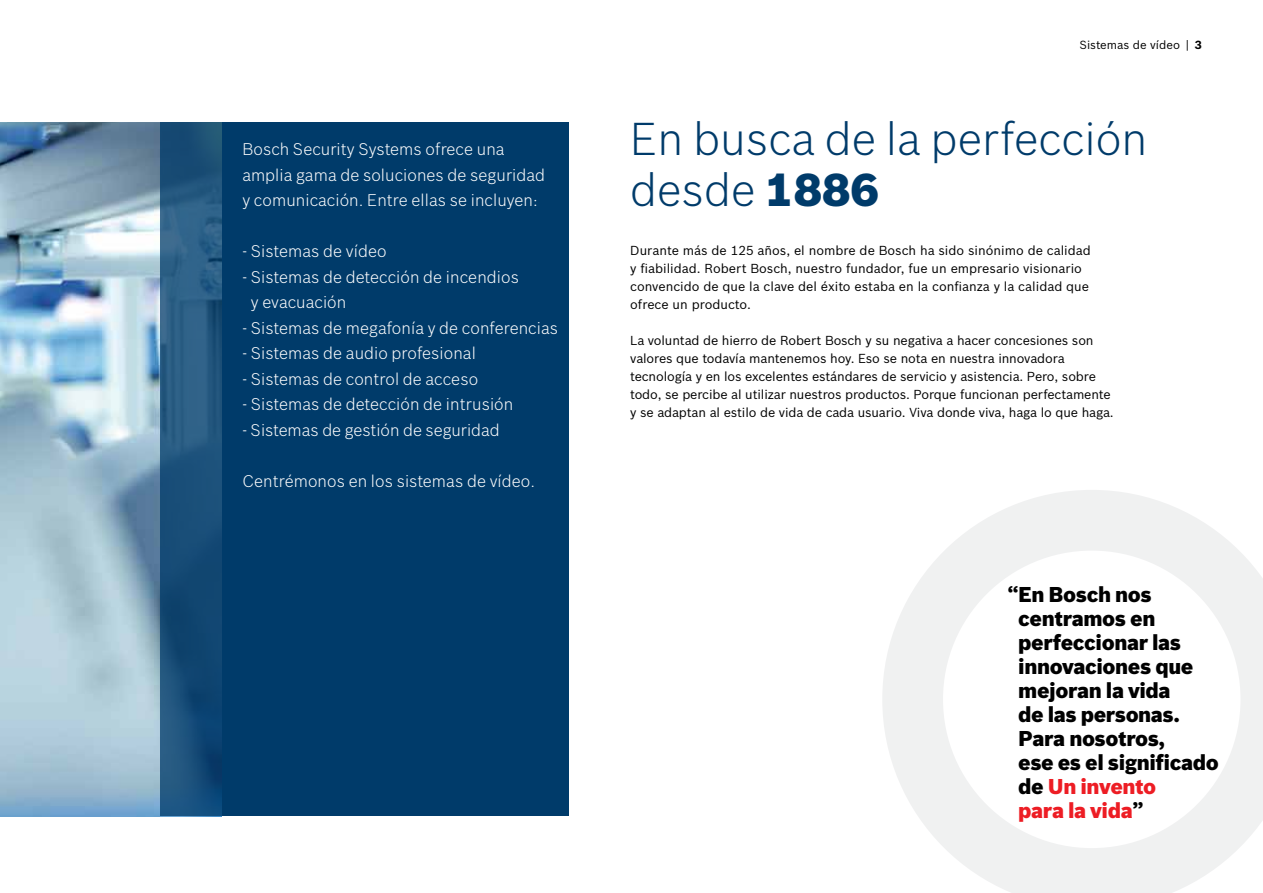
<style>
.page{position:relative;width:1263px;height:893px;background:#fff}
.page>*{position:absolute;margin:0;border:0;box-sizing:border-box;transform-origin:0 0}
.t1{font:300 45px/51px "Bosch Sans";color:#003b6a}
.t2{font:900 21px/24px "Bosch Sans";letter-spacing:-.02em;color:#000}
.t3{font:300 16.5px/25.5px "Bosch Sans";letter-spacing:.005em;color:#fff}
.t4{font:12.75px/18px "Bosch Sans";letter-spacing:-.01em;color:#000}
.t5{font:11.55px "Bosch Sans";color:#000}
.s1{font-weight:700}
.s2{font-weight:900}
.s3{color:#ed1d24}
</style>
<div class="page">
<div style="left:202px;top:122px;width:367px;height:694px;background:#003b6a"></div>
<img style="left:0;top:122px;width:161px;height:694px">
<svg style="left:161px;top:122px;width:61px;height:694px;background:#1e527b"></svg>
<svg style="left:882px;top:490px;width:381px;height:403px"></svg>
<p class="t3" style="left:242px;top:136px;width:304px">Bosch Security Systems ofrece una amplia gama de soluciones de seguridad y comunicación. Entre ellas se incluyen:</p>
<p class="t3" style="left:242px;top:238px;width:146px">- Sistemas de vídeo</p>
<p class="t3" style="left:251px;top:263px;width:270px;text-indent:-8px">- Sistemas de detección de incendios y evacuación</p>
<p class="t3" style="left:242px;top:314px;width:317px">- Sistemas de megafonía y de conferencias</p>
<p class="t3" style="left:242px;top:340px;width:235px">- Sistemas de audio profesional</p>
<p class="t3" style="left:242px;top:365px;width:237px">- Sistemas de control de acceso</p>
<p class="t3" style="left:242px;top:391px;width:272px">- Sistemas de detección de intrusión</p>
<p class="t3" style="left:242px;top:416px;width:259px">- Sistemas de gestión de seguridad</p>
<p class="t3" style="left:242px;top:467px;width:294px">Centrémonos en los sistemas de vídeo.</p>
<p class="t5" style="left:1079px;top:36px;width:124px">Sistemas de vídeo | <span class="s1">3</span></p>
<h1 class="t1" style="left:630px;top:110px;width:519px">En busca de la perfección desde <span class="s2">1886</span></h1>
<p class="t4" style="left:630px;top:240px;width:462px">Durante más de 125 años, el nombre de Bosch ha sido sinónimo de calidad y fiabilidad. Robert Bosch, nuestro fundador, fue un empresario visionario convencido de que la clave del éxito estaba en la confianza y la calidad que ofrece un producto.</p>
<p class="t4" style="left:630px;top:330px;width:485px">La voluntad de hierro de Robert Bosch y su negativa a hacer concesiones son valores que todavía mantenemos hoy. Eso se nota en nuestra innovadora tecnología y en los excelentes estándares de servicio y asistencia. Pero, sobre todo, se percibe al utilizar nuestros productos. Porque funcionan perfectamente y se adaptan al estilo de vida de cada usuario. Viva donde viva, haga lo que haga.</p>
<h2 class="t2" style="left:1018px;top:581px;width:202px;text-indent:-11px">“En Bosch nos centramos en perfeccionar las innovaciones que mejoran la vida<br>de las personas.<br>Para nosotros,<br>ese es el significado de <span class="s3">Un invento<br>para la vida</span>”</h2>
</div>
